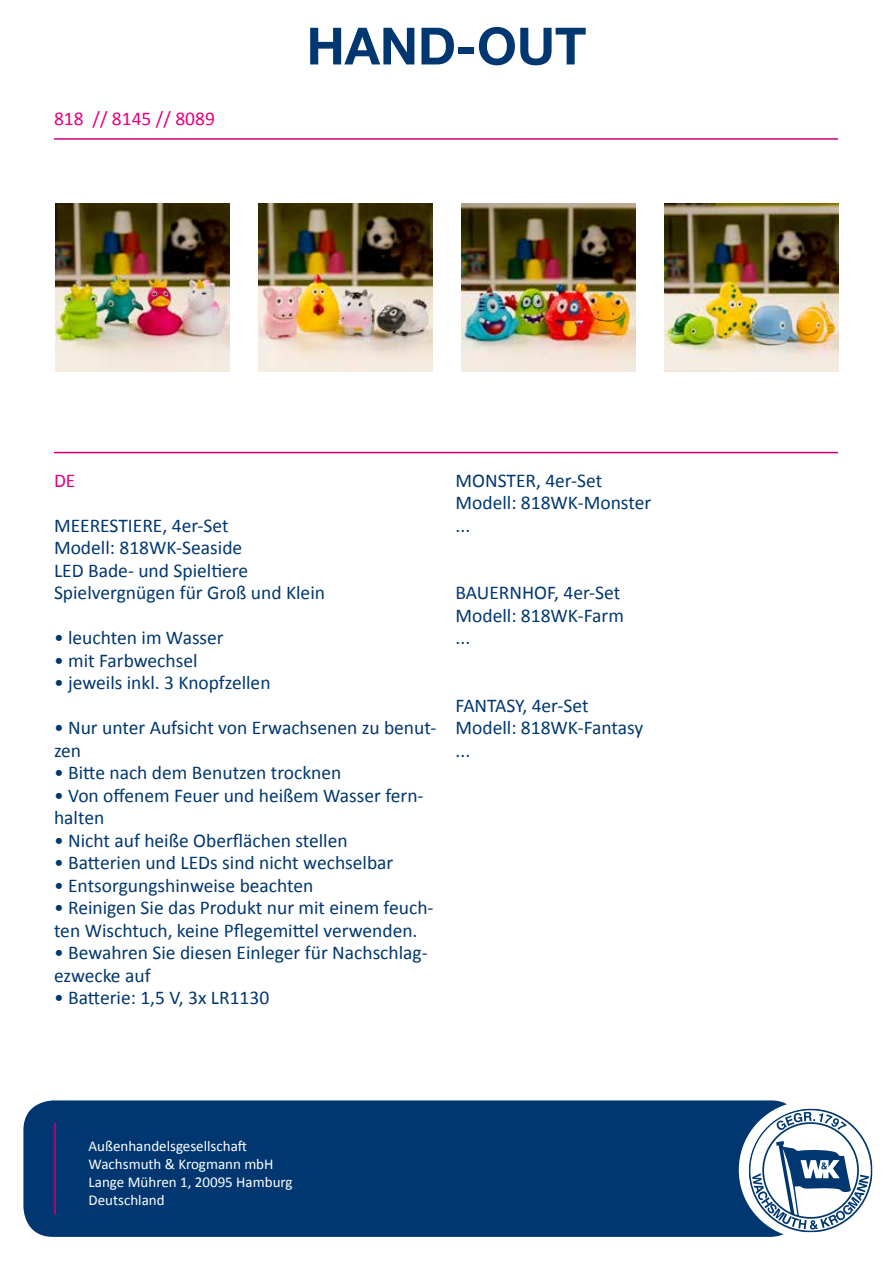
<style>
.page{position:relative;width:893px;height:1263px;background:#fff}
.page>*{position:absolute;margin:0;border:0;box-sizing:border-box;transform-origin:0 0}
.t1{font:700 51.3px "Helvetica Neue LT Std";color:#003770}
.t2{font:19.5px/22.5px "Calibri";color:#003770}
.t3{font:19.5px "Calibri";color:#e6007d}
.t4{font:15px/18px "Calibri";color:#fff}
</style>
<div class="page">
<div style="left:23px;top:1100px;width:764px;height:137px;background:#003770"></div>
<hr style="left:54px;top:138px;width:784px;height:2px;background:#cf0076">
<hr style="left:54px;top:452px;width:784px;height:1px;background:#cf0076">
<hr style="left:54px;top:1123px;width:2px;height:91px;background:#cf0076">
<svg style="left:749px;top:1108px;width:123px;height:124px"></svg>
<img style="left:56px;top:203px;width:174px;height:169px">
<img style="left:664px;top:203px;width:174px;height:169px">
<img style="left:461px;top:203px;width:174px;height:169px">
<img style="left:259px;top:203px;width:174px;height:169px">
<p class="t3" style="left:54px;top:105px;width:162px">818 // 8145 // 8089</p>
<h1 class="t1" style="left:307px;top:14px;width:281px">HAND-OUT</h1>
<p class="t3" style="left:54px;top:466px;width:23px">DE</p>
<p class="t2" style="left:54px;top:513px;width:273px">MEERESTIERE, 4er-Set<br>Modell: 818WK-Seaside<br>LED Bade- und Spieltiere<br>Spielvergnügen für Groß und Klein</p>
<p class="t2" style="left:54px;top:626px;width:171px">• leuchten im Wasser</p>
<p class="t2" style="left:54px;top:648px;width:145px">• mit Farbwechsel</p>
<p class="t2" style="left:54px;top:671px;width:218px">• jeweils inkl. 3 Knopfzellen</p>
<p class="t2" style="left:54px;top:716px;width:384px">• Nur unter Aufsicht von Erwachsenen zu benut&shy;zen</p>
<p class="t2" style="left:54px;top:761px;width:289px">• Bitte nach dem Benutzen trocknen</p>
<p class="t2" style="left:54px;top:783px;width:371px">• Von offenem Feuer und heißem Wasser fern&shy;halten</p>
<p class="t2" style="left:54px;top:828px;width:295px">• Nicht auf heiße Oberflächen stellen</p>
<p class="t2" style="left:54px;top:851px;width:341px">• Batterien und LEDs sind nicht wechselbar</p>
<p class="t2" style="left:54px;top:873px;width:261px">• Entsorgungshinweise beachten</p>
<p class="t2" style="left:54px;top:896px;width:381px">• Reinigen Sie das Produkt nur mit einem feuch&shy;ten Wischtuch, keine Pflegemittel verwenden.</p>
<p class="t2" style="left:54px;top:941px;width:375px">• Bewahren Sie diesen Einleger für Nachschlag&shy;ezwecke auf</p>
<p class="t2" style="left:54px;top:986px;width:217px">• Batterie: 1,5 V, 3x LR1130</p>
<p class="t2" style="left:455px;top:468px;width:197px">MONSTER, 4er-Set<br>Modell: 818WK-Monster ...</p>
<p class="t2" style="left:455px;top:581px;width:170px">BAUERNHOF, 4er-Set<br>Modell: 818WK-Farm ...</p>
<p class="t2" style="left:455px;top:693px;width:189px">FANTASY, 4er-Set<br>Modell: 818WK-Fantasy ...</p>
<p class="t4" style="left:89px;top:1137px;width:206px">Außenhandelsgesellschaft<br>Wachsmuth &amp; Krogmann mbH<br>Lange Mühren 1, 20095 Hamburg<br>Deutschland</p>
</div>
